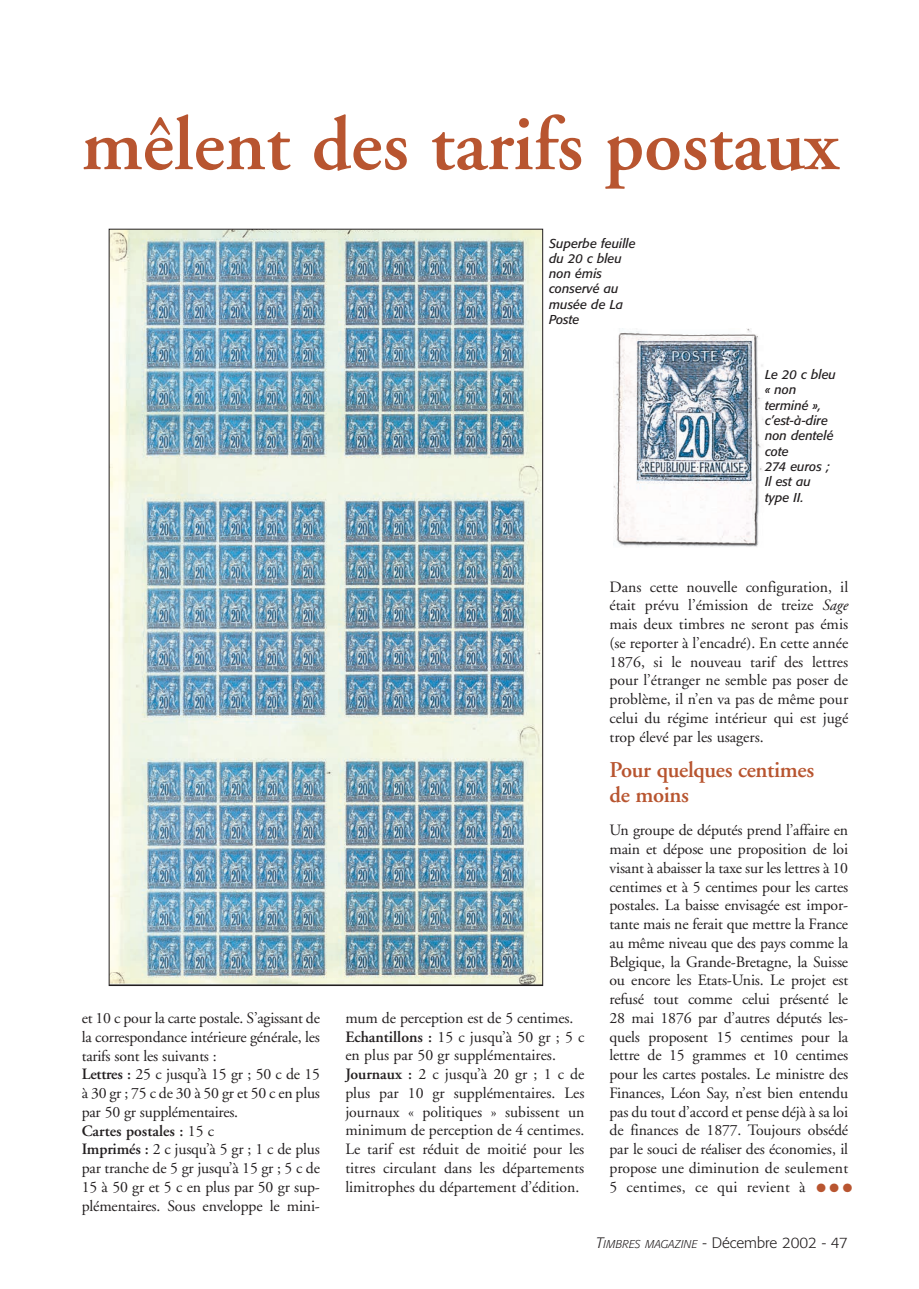
<style>
.page{position:relative;width:919px;height:1289px;background:#fff}
.page>*{position:absolute;margin:0;border:0;box-sizing:border-box;transform-origin:0 0}
.t1{font:600 76.5px "Adobe Garamond";color:#b85530}
.t2{font:600 22.5px/24.8px "Adobe Garamond";letter-spacing:-.015em;color:#b85530}
.t3{font:15.75px/18.8px "Adobe Garamond";letter-spacing:-.01em;color:#231f20}
.t4{font:300 15px "Formata";color:#231f20}
.t5{font:italic 12.75px/15.3px "Formata";color:#231f20}
.s1{font-weight:600}
.s2{font-style:italic}
.s3{color:#b85530}
.s4{font-style:italic;font-size:11.25px}
</style>
<div class="page">
<img style="left:111px;top:231px;width:430px;height:752px">
<img style="left:613px;top:329px;width:151px;height:218px">
<h1 class="t1" style="left:81px;top:103px;width:758px">mêlent des tarifs postaux</h1>
<p class="t5" style="left:549px;top:235px;width:88px">Superbe feuille du 20 c bleu non émis conservé au musée de La<br>Poste</p>
<p class="t5" style="left:765px;top:367px;width:72px">Le 20 c bleu « non terminé », c’est-à-dire non dentelé cote<br>274 euros ;<br>Il est au type II.</p>
<p class="t3" style="left:82px;top:1009px;width:240px">et 10 c pour la carte postale. S’agissant de la correspondance intérieure générale, les tarifs sont les suivants :<br><span class="s1">Lettres :</span> 25 c jusqu’à 15 gr ; 50 c de 15 à 30 gr ; 75 c de 30 à 50 gr et 50 c en plus par 50 gr supplémentaires.<br><span class="s1">Cartes postales :</span> 15 c<br><span class="s1">Imprimés :</span> 2 c jusqu’à 5 gr ; 1 c de plus par tranche de 5 gr jusqu’à 15 gr ; 5 c de 15 à 50 gr et 5 c en plus par 50 gr sup&shy;plémentaires. Sous enveloppe le mini-</p>
<p class="t3" style="left:345px;top:1009px;width:240px">mum de perception est de 5 centimes.<br><span class="s1">Echantillons :</span> 15 c jusqu’à 50 gr ; 5 c en plus par 50 gr supplémentaires.<br><span class="s1">Journaux :</span> 2 c jusqu’à 20 gr ; 1 c de plus par 10 gr supplémentaires. Les journaux « politiques » subissent un minimum de perception de 4 centimes.<br>Le tarif est réduit de moitié pour les titres circulant dans les départements limitrophes du département d’édition.</p>
<p class="t3" style="left:609px;top:577px;width:240px;text-align:justify">Dans cette nouvelle configuration, il était prévu l’émission de treize <span class="s2">Sage </span>mais deux timbres ne seront pas émis (se reporter à l’encadré). En cette année 1876, si le nouveau tarif des lettres pour l’étranger ne semble pas poser de problème, il n’en va pas de même pour celui du régime intérieur qui est jugé trop élevé par les usagers.</p>
<h2 class="t2" style="left:609px;top:758px;width:206px">Pour quelques centimes de moins</h2>
<p class="t3" style="left:609px;top:821px;width:244px">Un groupe de députés prend l’affaire en main et dépose une proposition de loi visant à abaisser la taxe sur les lettres à 10 centimes et à 5 centimes pour les cartes postales. La baisse envisagée est impor&shy;tante mais ne ferait que mettre la France au même niveau que des pays comme la Belgique, la Grande-Bretagne, la Suisse ou encore les Etats-Unis. Le projet est refusé tout comme celui présenté le 28 mai 1876 par d’autres députés les&shy;quels proposent 15 centimes pour la lettre de 15 grammes et 10 centimes pour les cartes postales. Le ministre des Finances, Léon Say, n’est bien entendu pas du tout d’accord et pense déjà à sa loi de finances de 1877. Toujours obsédé par le souci de réaliser des économies, il propose une diminution de seulement 5 centimes, ce qui revient à <span class="s3">●</span> <span class="s3">●</span> <span class="s3">●</span></p>
<p class="t4" style="left:596px;top:1234px;width:253px"><span class="s2">T</span><span class="s4">IMBRES MAGAZINE</span> - Décembre 2002 - 47</p>
</div>
